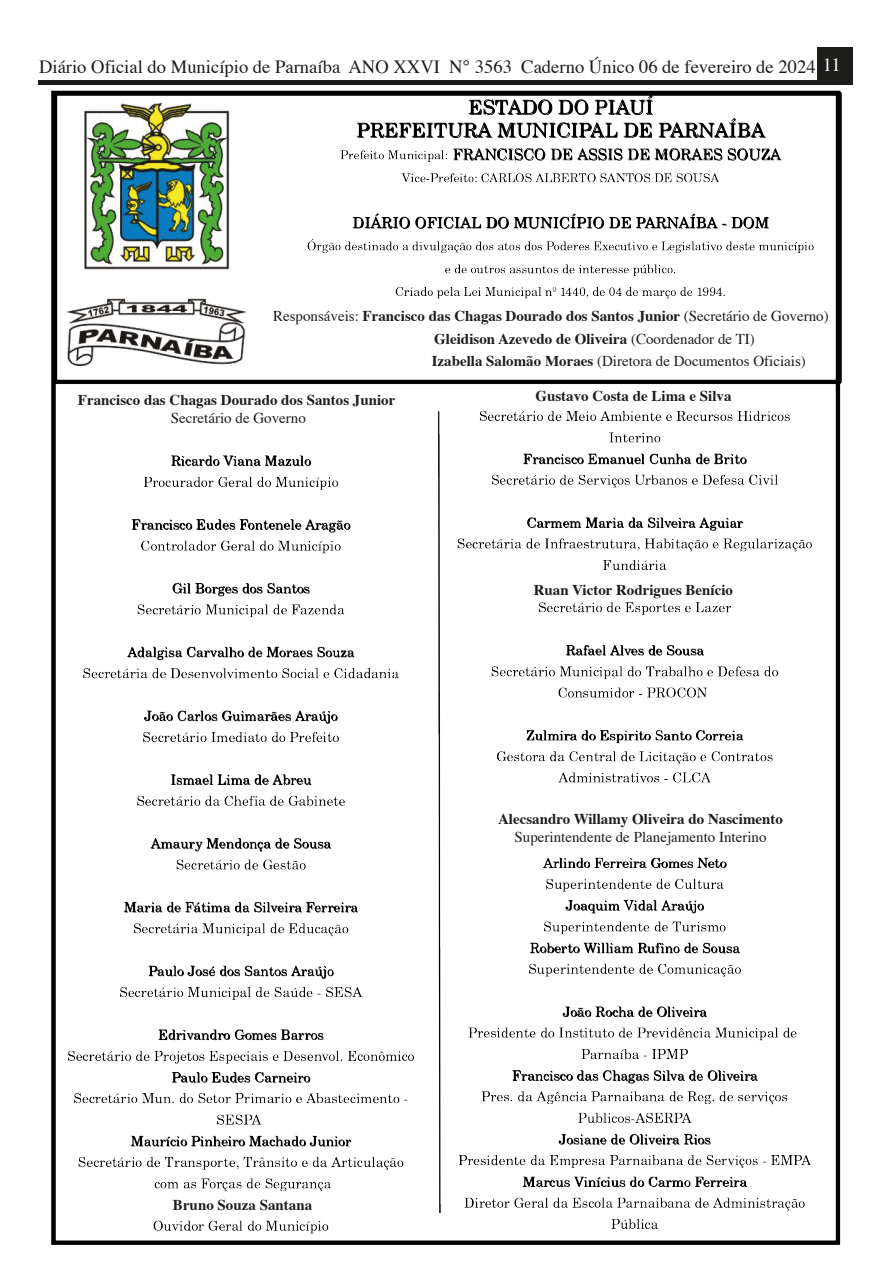
<style>
.page{position:relative;width:893px;height:1263px;background:#fff}
.page>*{position:absolute;margin:0;border:0;box-sizing:border-box;transform-origin:0 0}
.t1{font:18.6px "Times";color:#1d1d1b}
.t2{font:18.6px "Times";color:#fff}
.t3{font:700 15px "Times";color:#1d1d1b}
.t4{font:15px "Times";color:#1d1d1b}
.s1{color:#fff}
.s2{font-weight:400}
.s3{font-weight:700}
</style>
<div class="page">
<div style="left:38px;top:80px;width:779px;height:5px;background:#1d1d1b"></div>
<div style="left:817px;top:47px;width:35px;height:38px;background:#1d1d1b"></div>
<img style="left:51px;top:90px;width:790px;height:1154px">
<img style="left:67px;top:104px;width:179px;height:262px">
<div style="left:417px;top:329px;width:360px;height:46px;background:#fff"></div>
<div style="left:364px;top:303px;width:421px;height:65px;background:#fff"></div>
<div style="left:118px;top:387px;width:223px;height:58px;background:#fff"></div>
<div style="left:527px;top:581px;width:210px;height:21px;background:#fff"></div>
<div style="left:465px;top:806px;width:337px;height:43px;background:#fff"></div>
<div style="left:528px;top:387px;width:210px;height:21px;background:#fff"></div>
<div style="left:136px;top:1195px;width:198px;height:22px;background:#fff"></div>
<p class="t1" style="left:39px;top:49px;width:803px">Diário Oficial do Município de Parnaíba ANO XXVI N° 3563 Caderno Único 06 de fevereiro de 2024 <span class="s1">11</span></p>
<p class="t2" style="left:832px;top:48px;width:11px">78</p>
<p class="t3" style="left:273px;top:301px;width:557px"><span class="s2">Responsáveis:</span> Francisco das Chagas Dourado dos Santos Junior <span class="s2">(Secretário de Governo)</span></p>
<p class="t3" style="left:434px;top:325px;width:322px">Gleidison Azevedo de Oliveira <span class="s2">(Coordenador de TI)</span></p>
<p class="t3" style="left:78px;top:386px;width:319px">Francisco das Chagas Dourado dos Santos Junior</p>
<p class="t4" style="left:171px;top:404px;width:136px">Secretário de Governo</p>
<p class="t4" style="left:432px;top:347px;width:376px"><span class="s3">Izabella Salomão Moraes</span> (Diretora de Documentos Oficiais)</p>
<p class="t3" style="left:535px;top:381px;width:198px">Gustavo Costa de Lima e Silva</p>
<p class="t3" style="left:534px;top:575px;width:201px">Ruan Victor Rodrigues Benício</p>
<p class="t3" style="left:498px;top:805px;width:287px">Alecsandro Willamy Oliveira do Nascimento</p>
<p class="t4" style="left:514px;top:823px;width:254px">Superintendente de Planejamento Interino</p>
<p class="t3" style="left:173px;top:1191px;width:141px">Bruno Souza Santana</p>
</div>
